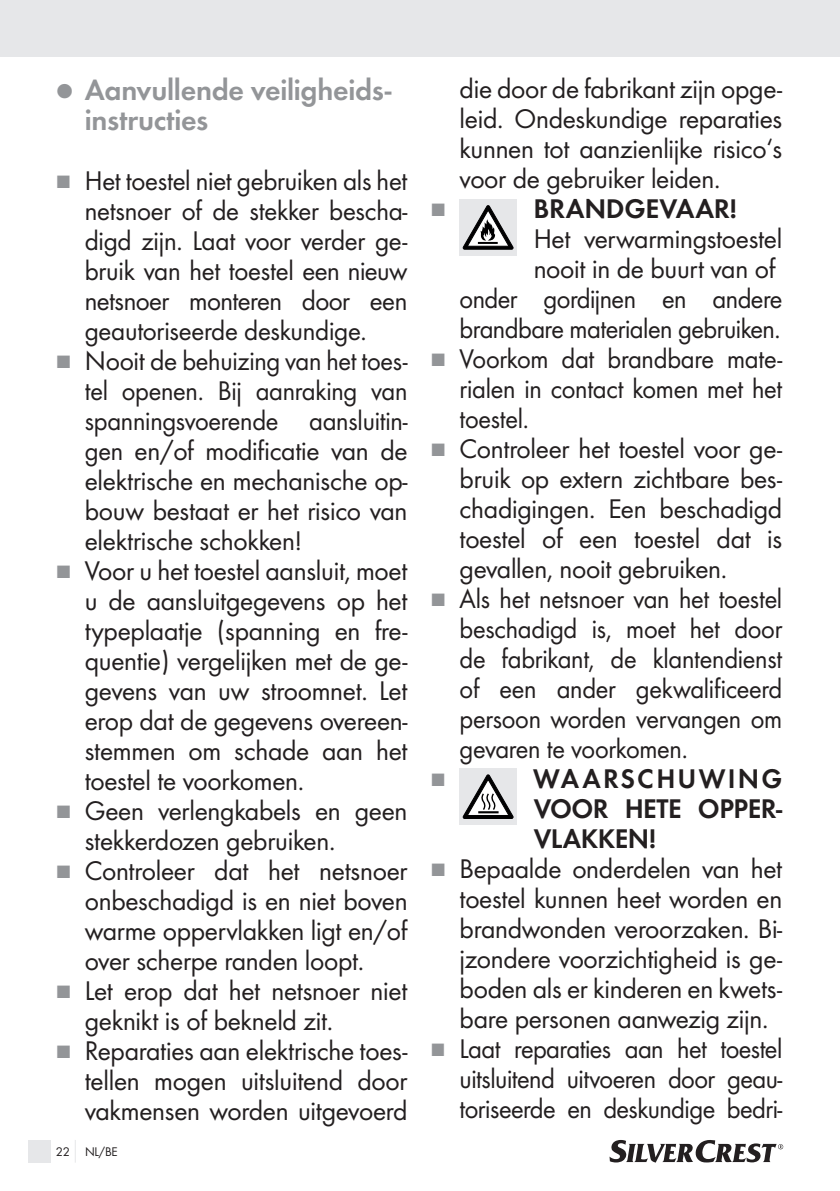
<style>
.page{position:relative;width:840px;height:1191px;background:#fff}
.page>*{position:absolute;margin:0;border:0;box-sizing:border-box;transform-origin:0 0}
._03_Subhead{font:600 30px/30px "Futura Pro";letter-spacing:-.01em;color:#939598}
._04_Warnhinweise{font:28px/30px "Futura Pro";letter-spacing:-.01em;color:#231f20;text-align:justify}
._04_Warnhinweise-2{font:28px/30px "Futura Pro";letter-spacing:-.01em;color:#231f20;text-align:justify;scale:.96 1}
.t1{font:600 28px/30px "Futura Pro";letter-spacing:-.01em;color:#231f20;text-align:justify}
.t2{font:13px "Futura Pro";color:#231f20}
</style>
<div class="page">
<div style="left:0;top:0;width:839px;height:57px;background:#e6e7e9"></div>
<div style="left:28px;top:1140px;width:23px;height:22px;background:#e6e7e9"></div>
<svg style="left:75px;top:1140px;width:1px;height:22px"></svg>
<svg style="left:609px;top:1140px;width:173px;height:22px"></svg>
<div style="left:459px;top:199px;width:57px;height:57px;background:#e6e7e9"></div>
<svg style="left:463px;top:205px;width:50px;height:44px"></svg>
<div style="left:459px;top:768px;width:57px;height:57px;background:#e6e7e9"></div>
<svg style="left:463px;top:774px;width:50px;height:44px"></svg>
<p class="_03_Subhead" style="left:85px;top:73px;width:308px;text-indent:-28px">● Aanvullende veiligheids&shy;instructies</p>
<p class="_04_Warnhinweise" style="left:85px;top:164px;width:324px">Het toestel niet gebruiken als het netsnoer of de stekker bescha&shy;digd zijn. Laat voor verder ge&shy;bruik van het toestel een nieuw netsnoer monteren door een geautoriseerde deskundige.</p>
<p class="_04_Warnhinweise" style="left:85px;top:344px;width:324px">Nooit de behuizing van het toes&shy;tel openen. Bij aanraking van spanningsvoerende aansluitin&shy;gen en/of modificatie van de elektrische en mechanische op&shy;bouw bestaat er het risico van elektrische schokken!</p>
<p class="_04_Warnhinweise" style="left:85px;top:554px;width:324px">Voor u het toestel aansluit, moet u de aansluitgegevens op het typeplaatje (spanning en fre&shy;quentie) vergelijken met de ge&shy;gevens van uw stroomnet. Let erop dat de gegevens overeen&shy;stemmen om schade aan het toestel te voorkomen.</p>
<p class="_04_Warnhinweise" style="left:85px;top:794px;width:324px">Geen verlengkabels en geen stekkerdozen gebruiken.</p>
<p class="_04_Warnhinweise" style="left:85px;top:854px;width:324px">Controleer dat het netsnoer onbeschadigd is en niet boven warme oppervlakken ligt en/of over scherpe randen loopt.</p>
<p class="_04_Warnhinweise" style="left:85px;top:974px;width:324px">Let erop dat het netsnoer niet geknikt is of bekneld zit.</p>
<p class="_04_Warnhinweise" style="left:85px;top:1034px;width:324px">Reparaties aan elektrische toes&shy;tellen mogen uitsluitend door vakmensen worden uitgevoerd</p>
<p class="t2" style="left:56px;top:1142px;width:63px">22 NL/BE</p>
<p class="_04_Warnhinweise" style="left:459px;top:72px;width:324px">die door de fabrikant zijn opge&shy;leid. Ondeskundige reparaties kunnen tot aanzienlijke risico‘s voor de gebruiker leiden.</p>
<p class="t1" style="left:533px;top:192px;width:205px">BRANDGEVAAR!</p>
<p class="_04_Warnhinweise" style="left:533px;top:222px;width:250px">Het verwarmingstoestel nooit in de buurt van of</p>
<p class="_04_Warnhinweise-2" style="left:459px;top:282px;width:337px">onder gordijnen en andere brandbare materialen gebruiken.</p>
<p class="_04_Warnhinweise-2" style="left:459px;top:342px;width:337px">Voorkom dat brandbare mate&shy;rialen in contact komen met het toestel.</p>
<p class="_04_Warnhinweise" style="left:459px;top:432px;width:324px">Controleer het toestel voor ge&shy;bruik op extern zichtbare bes&shy;chadigingen. Een beschadigd toestel of een toestel dat is gevallen, nooit gebruiken.</p>
<p class="_04_Warnhinweise-2" style="left:459px;top:582px;width:337px">Als het netsnoer van het toestel beschadigd is, moet het door de fabrikant, de klantendienst of een ander gekwalificeerd persoon worden vervangen om gevaren te voorkomen.</p>
<p class="t1" style="left:533px;top:762px;width:250px">WAARSCHUWING VOOR HETE OPPER-VLAKKEN!</p>
<p class="_04_Warnhinweise" style="left:459px;top:852px;width:324px">Bepaalde onderdelen van het toestel kunnen heet worden en brandwonden veroorzaken. Bi&shy;jzondere voorzichtigheid is ge&shy;boden als er kinderen en kwets&shy;bare personen aanwezig zijn.</p>
<p class="_04_Warnhinweise-2" style="left:459px;top:1032px;width:337px">Laat reparaties aan het toestel uitsluitend uitvoeren door geau&shy;toriseerde en deskundige bedri-</p>
</div>
